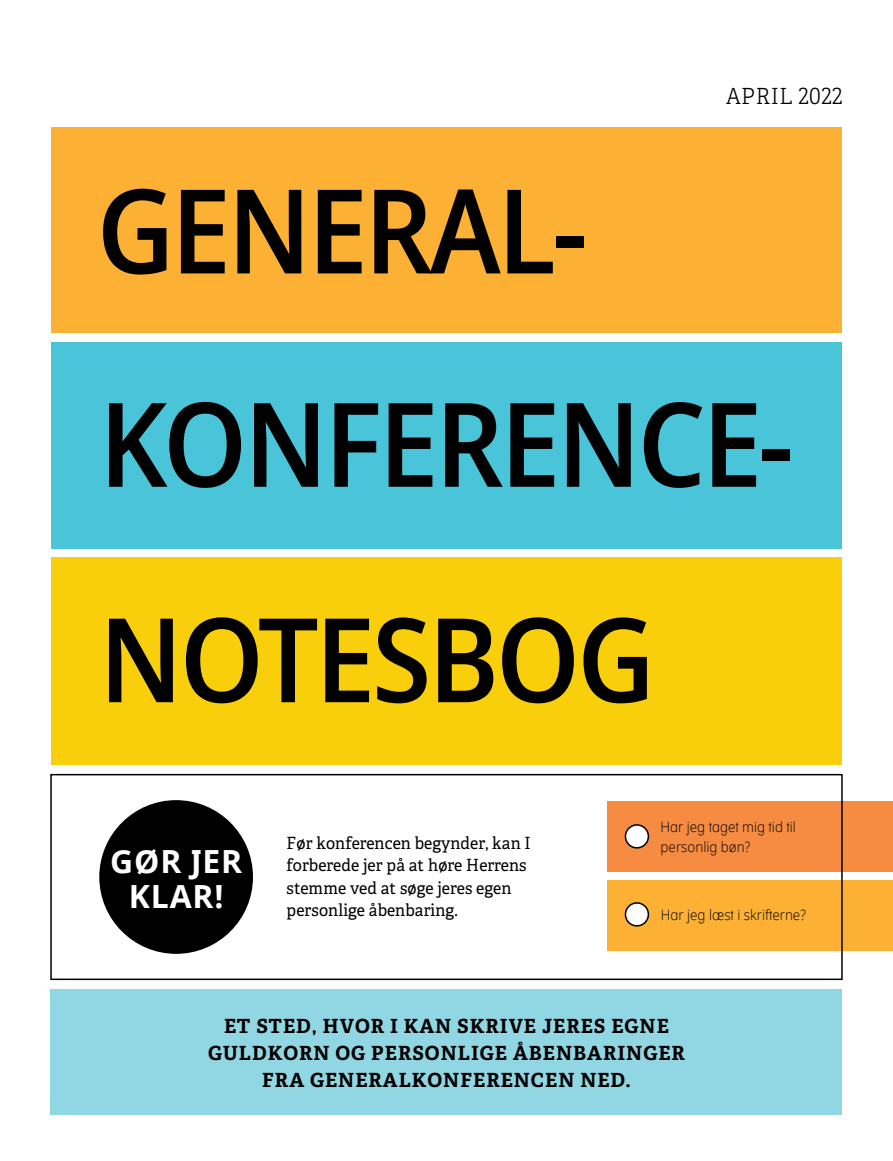
<style>
.page{position:relative;width:893px;height:1161px;background:#fff}
.page>*{position:absolute;margin:0;border:0;box-sizing:border-box;transform-origin:0 0}
.Art__Title{font:600 117px/215.4px "Dots Solid Condlds Lat";letter-spacing:-.025em;color:#000}
.Annotation_Title{font:700 31.95px/34.5px "Dots Solidlds Lat";letter-spacing:.025em;color:#fff;text-align:center}
.Art__Title_Number{font:300 22.2px "Helam Slablds Lat";letter-spacing:.025em;color:#000;scale:.95 1}
.Art__Subtitle{font:700 19.5px/27px "Helam Slablds Lat";letter-spacing:.05em;color:#000;text-align:center}
.Art__Para_Subhead_Fi{font:16.8px/22.5px "Helam Slablds Lat";color:#000;scale:.95 1}
.Art__Bullet_List_LAN{font:300 14.1px/19.6px "Dots Solidlds Lat";color:#000;scale:.95 1}
</style>
<div class="page">
<div style="left:607px;top:801px;width:286px;height:71px;background:#f68b42"></div>
<div style="left:607px;top:880px;width:286px;height:70px;background:#fcb134"></div>
<div style="left:51px;top:128px;width:791px;height:205px;background:#fcb134"></div>
<div style="left:51px;top:558px;width:791px;height:207px;background:#f9cf0c"></div>
<div style="left:51px;top:342px;width:791px;height:207px;background:#49c4d8"></div>
<div style="left:50px;top:989px;width:792px;height:125px;background:#91d6e3"></div>
<div style="left:50px;top:774px;width:793px;height:206px;border:2px solid #000"></div>
<div style="left:625px;top:825px;width:23px;height:23px;background:#fff;border-radius:50%"></div>
<div style="left:625px;top:824px;width:24px;height:24px;border:2px solid #000;border-radius:50%"></div>
<div style="left:625px;top:903px;width:23px;height:23px;background:#fff;border-radius:50%"></div>
<div style="left:625px;top:902px;width:24px;height:24px;border:2px solid #000;border-radius:50%"></div>
<div style="left:99px;top:800px;width:154px;height:154px;background:#000;border-radius:50%"></div>
<p class="Art__Title" style="left:97px;top:125px;width:491px">GENERAL-</p>
<p class="Art__Title_Number" style="left:726px;top:79px;width:124px">APRIL 2022</p>
<p class="Art__Title" style="left:99px;top:338px;width:695px">KONFERENCE-<br>NOTESBOG</p>
<p class="Annotation_Title" style="left:110px;top:845px;width:133px">GØR JER<br>KLAR!</p>
<p class="Art__Para_Subhead_Fi" style="left:287px;top:831px;width:258px">Før konferencen begynder, kan I forberede jer på at høre Herrens stemme ved at søge jeres egen personlige åbenbaring.</p>
<p class="Art__Bullet_List_LAN" style="left:661px;top:817px;width:144px">Har jeg taget mig tid til personlig bøn?</p>
<p class="Art__Bullet_List_LAN" style="left:661px;top:905px;width:154px">Har jeg læst i skrifterne?</p>
<p class="Art__Subtitle" style="left:208px;top:1012px;width:478px">ET STED, HVOR I KAN SKRIVE JERES EGNE<br>GULDKORN OG PERSONLIGE ÅBENBARINGER<br>FRA GENERALKONFERENCEN NED.</p>
</div>
